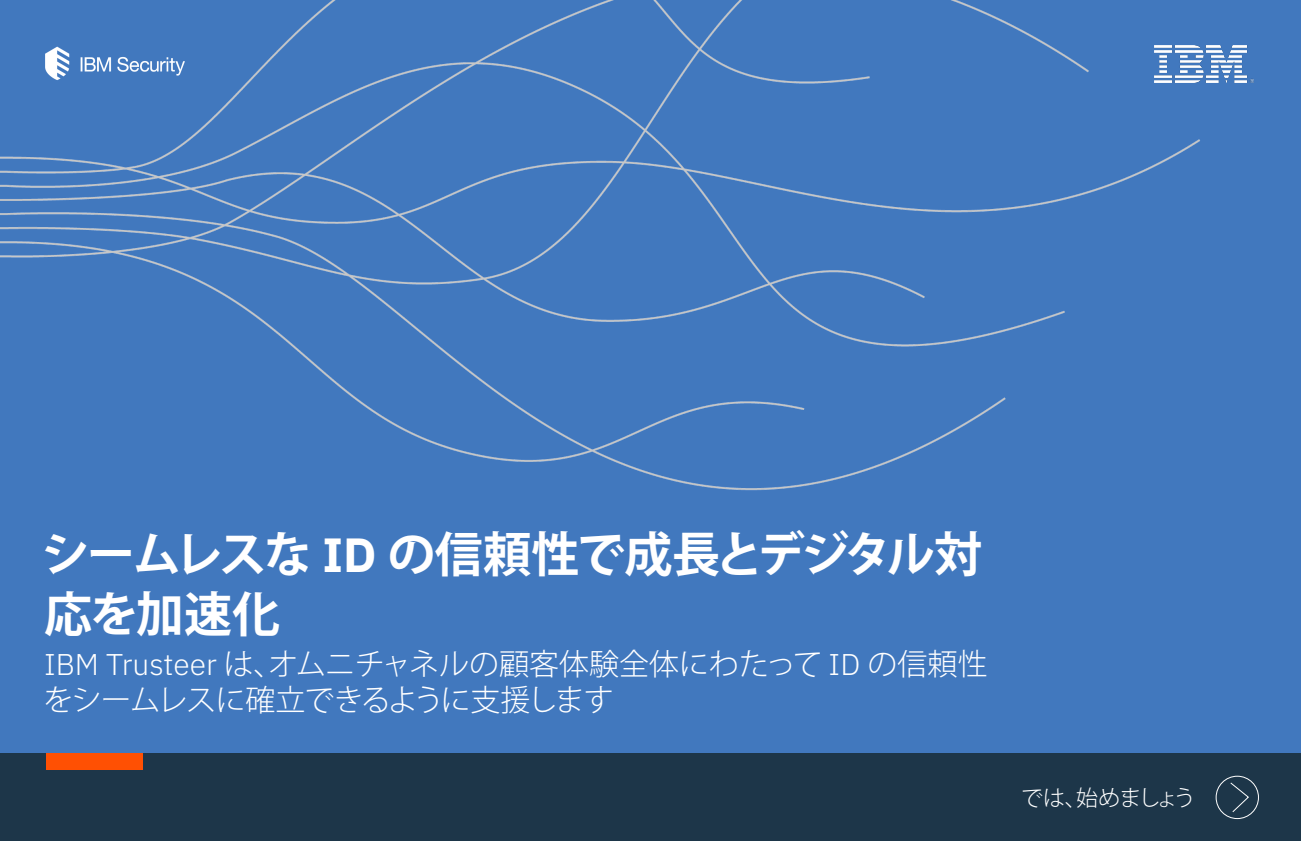
<style>
.page{position:relative;width:1301px;height:841px;background:#fff}
.page>*{position:absolute;margin:0;border:0;box-sizing:border-box;transform-origin:0 0}
.t1{font:700 48px/60px "Koz Go Pro";letter-spacing:-.05em;color:#fff}
.t2{font:300 30px/36px "Koz Go Pro";letter-spacing:-.02em;color:#fff}
.t3{font:300 22px "Koz Go Pro";letter-spacing:-.09em;color:#fff}
.s1{font-family:"IBM Plex Sans"}
</style>
<div class="page">
<div style="left:0;top:0;width:1300px;height:759px;background:#4178be"></div>
<div style="left:0;top:753px;width:1300px;height:87px;background:#1d3649"></div>
<div style="left:46px;top:753px;width:96px;height:16px;background:#ff5003"></div>
<img style="left:0;top:0;width:1200px;height:491px">
<img style="left:42px;top:44px;width:155px;height:46px">
<img style="left:1154px;top:45px;width:99px;height:37px">
<svg style="left:1230px;top:782px;width:19px;height:31px"></svg>
<div style="left:1215px;top:775px;width:43px;height:43px;border:1px solid #fff;border-radius:50%"></div>
<p class="t1" style="left:42px;top:527px;width:942px">シームレスな <span class="s1">ID</span> の信頼性で成長とデジタル対応を加速化</p>
<p class="t2" style="left:43px;top:646px;width:945px"><span class="s1">IBM Trusteer</span> は、オムニチャネルの顧客体験全体にわたって <span class="s1">ID</span> の信頼性をシームレスに確立できるように支援します</p>
<p class="t3" style="left:1021px;top:783px;width:176px">では、始めましょう</p>
</div>
